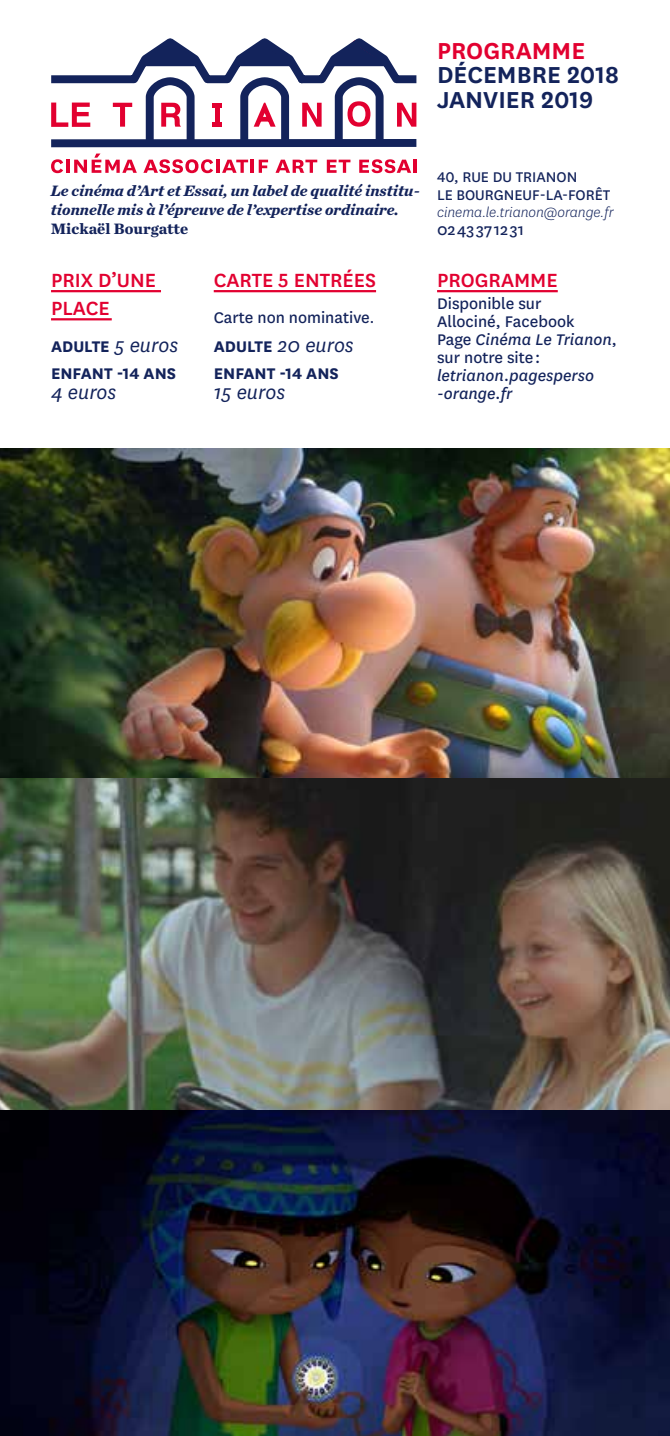
<style>
.page{position:relative;width:670px;height:1436px;background:#fff}
.page>*{position:absolute;margin:0;border:0;box-sizing:border-box;transform-origin:0 0}
.t1{font:600 27px/24.8px "National";color:#13235b}
.t2{font:600 27px "National";color:#e20030}
.t3{font:500 22.28px/28.1px "National";color:#e20030}
.t4{font:italic 22.28px "National";color:#13235b}
.t5{font:18px/18px "National";color:#13235b}
.t6{font:700 18px/27px "National";color:#13235b}
.t7{font:italic 18px/18px "National";color:#13235b}
.t8{font:16.43px/18px "National";color:#13235b}
.t9{font:italic 700 15.75px/18.9px "Chronicle Text G1";color:#13235b}
.t10{font:italic 300 15.75px "National";color:#13235b}
.t11{font:700 15.75px "Chronicle Text G1";color:#13235b}
.s1{font-weight:400;font-style:italic;font-size:22.28px}
.s2{font-size:15.75px}
.s3{font-weight:700;font-style:normal;font-size:18px}
.s4{font-style:italic}
</style>
<div class="page">
<svg style="left:51px;top:38px;width:365px;height:135px"></svg>
<hr style="left:51px;top:290px;width:110px;height:2px;background:#e20030">
<hr style="left:51px;top:318px;width:61px;height:2px;background:#e20030">
<hr style="left:214px;top:290px;width:162px;height:2px;background:#e20030">
<hr style="left:437px;top:290px;width:121px;height:2px;background:#e20030">
<img style="left:0;top:448px;width:670px;height:662px">
<img style="left:0;top:1110px;width:670px;height:325px">
<h1 class="t2" style="left:437px;top:31px;width:150px">PROGRAMME</h1>
<h1 class="t1" style="left:437px;top:61px;width:183px">DÉCEMBRE 2018<br>JANVIER 2019</h1>
<p class="t9" style="left:51px;top:180px;width:370px">Le cinéma d’Art et Essai, un label de qualité institu&shy;tionnelle mis à l’épreuve de l’expertise ordinaire.</p>
<p class="t11" style="left:51px;top:215px;width:139px">Mickaël Bourgatte</p>
<p class="t3" style="left:51px;top:264px;width:106px">PRIX D’UNE<br>PLACE</p>
<p class="t6" style="left:51px;top:331px;width:129px">ADULTE <span class="s1">5 euros<br></span>ENFANT -14 ANS</p>
<p class="t4" style="left:51px;top:378px;width:67px">4 euros</p>
<p class="t3" style="left:214px;top:264px;width:164px">CARTE 5 ENTRÉES</p>
<p class="t5" style="left:214px;top:307px;width:162px">Carte non nominative<span class="s2">.</span></p>
<p class="t4" style="left:214px;top:331px;width:142px"><span class="s3">ADULTE</span> 20 euros</p>
<p class="t6" style="left:214px;top:358px;width:127px">ENFANT -14 ANS</p>
<p class="t4" style="left:214px;top:378px;width:73px">15 euros</p>
<p class="t8" style="left:437px;top:167px;width:175px">40, RUE DU TRIANON<br>LE BOURGNEUF-LA-FORÊT</p>
<p class="t10" style="left:437px;top:202px;width:178px">cinema.le.trianon@orange.fr</p>
<p class="t5" style="left:437px;top:219px;width:89px">02 43 37 12 31</p>
<p class="t3" style="left:437px;top:264px;width:122px">PROGRAMME</p>
<p class="t5" style="left:437px;top:294px;width:181px">Disponible sur<br>Allociné, Facebook<br>Page <span class="s4">Cinéma Le Trianon</span>, sur notre site :</p>
<p class="t7" style="left:437px;top:366px;width:158px">letrianon.pagesperso -orange.fr</p>
</div>
